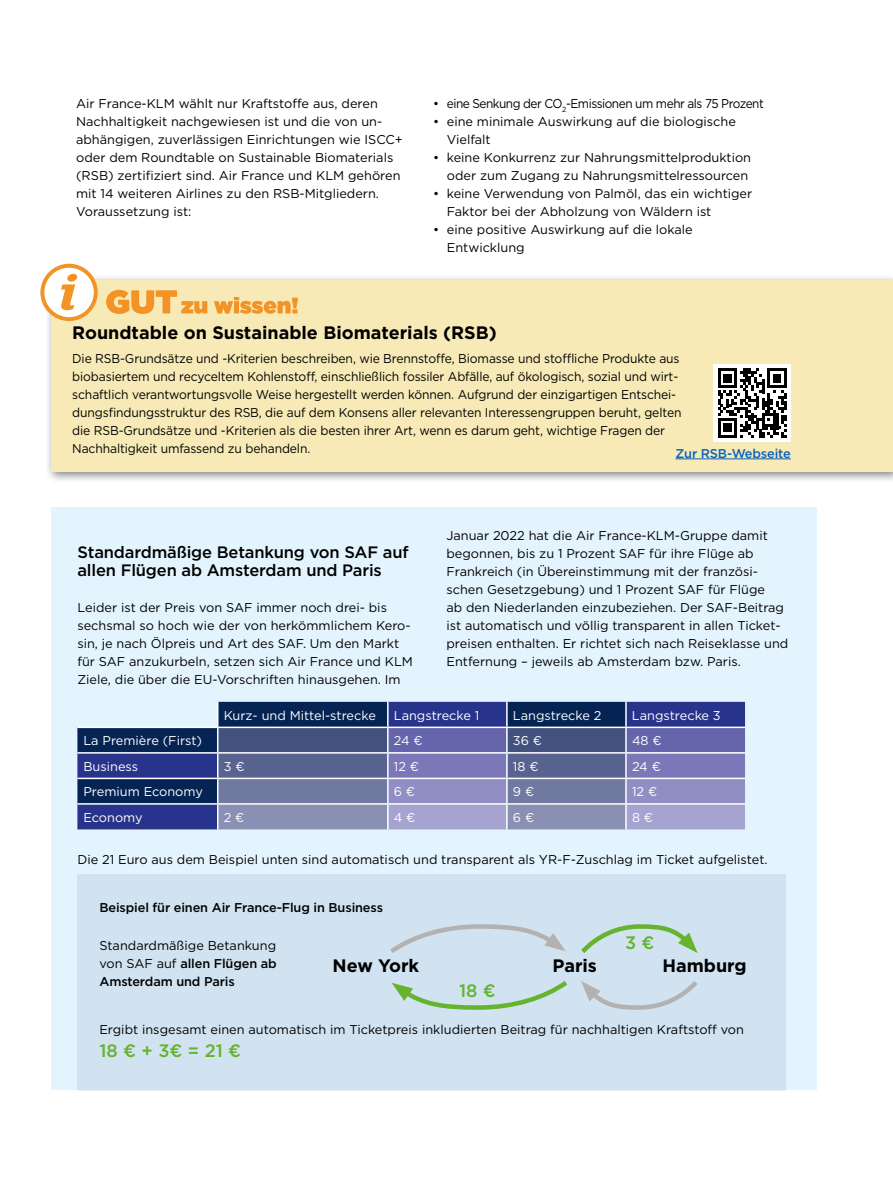
<style>
.page{position:relative;width:893px;height:1191px;background:#fff}
.page>*{position:absolute;margin:0;border:0;box-sizing:border-box;transform-origin:0 0}
.t1{font:700 18px "Gotham";color:#000}
.t2{font:500 18px "Gotham";color:#65b32e}
.t3{font:500 16.5px/18px "Gotham";letter-spacing:-.01em;color:#000}
.t4{font:12.75px/18px "Gotham";color:#000}
.t5{font:12.75px/18px "Gotham";color:#000;scale:.95 1}
.t6{font:12.75px "Gotham";color:#fff}
.t7{font:12.75px "Gotham";letter-spacing:-.04em;color:#000}
.t8{font:500 12.75px "Gotham";letter-spacing:-.01em;color:#000}
.t9{font:500 12.75px "Gotham";letter-spacing:-.01em;color:#0563c1}
.s1{font-weight:500}
</style>
<div class="page">
<div style="left:51px;top:507px;width:765px;height:583px;background:#e4f4fe"></div>
<div style="left:77px;top:874px;width:709px;height:216px;background:#d1e3f0"></div>
<svg style="left:77px;top:728px;width:140px;height:101px;background:#1a2f71"></svg>
<hr style="left:77px;top:726px;width:141px;height:2px;background:#fff">
<hr style="left:77px;top:752px;width:141px;height:1px;background:#fff">
<hr style="left:77px;top:777px;width:141px;height:2px;background:#fff">
<hr style="left:77px;top:803px;width:141px;height:1px;background:#fff">
<svg style="left:217px;top:702px;width:528px;height:127px;background:#6b73a4"></svg>
<hr style="left:388px;top:803px;width:119px;height:1px;background:#fff">
<hr style="left:387px;top:804px;width:2px;height:25px;background:#fff">
<hr style="left:507px;top:803px;width:119px;height:1px;background:#fff">
<hr style="left:506px;top:804px;width:2px;height:25px;background:#fff">
<hr style="left:626px;top:803px;width:119px;height:1px;background:#fff">
<hr style="left:625px;top:804px;width:2px;height:25px;background:#fff">
<svg style="left:390px;top:924px;width:176px;height:29px"></svg>
<svg style="left:392px;top:981px;width:175px;height:29px"></svg>
<svg style="left:581px;top:924px;width:117px;height:29px"></svg>
<svg style="left:581px;top:981px;width:116px;height:29px"></svg>
<div style="left:45px;top:274px;width:848px;height:210px;background:#000;opacity:.5"></div>
<div style="left:51px;top:280px;width:842px;height:192px;background:#f7eab7"></div>
<svg style="left:106px;top:290px;width:192px;height:24px"></svg>
<svg style="left:40px;top:264px;width:58px;height:57px"></svg>
<hr style="left:675px;top:458px;width:116px;height:1px;background:#0563c1">
<div style="left:714px;top:364px;width:77px;height:78px;background:#fff"></div>
<svg style="left:718px;top:368px;width:69px;height:69px"></svg>
<p class="t4" style="left:76px;top:94px;width:328px">Air France-KLM wählt nur Kraftstoffe aus, deren Nachhaltigkeit nachgewiesen ist und die von un&shy;abhängigen, zuverlässigen Einrichtungen wie ISCC+ oder dem Roundtable on Sustainable Biomaterials (RSB) zertifiziert sind. Air France und KLM gehören mit 14 weiteren Airlines zu den RSB-Mitgliedern.<br>Voraussetzung ist:</p>
<p class="t7" style="left:433px;top:95px;width:332px">• eine Senkung der CO<sub>2</sub>-Emissionen um mehr als 75 Prozent</p>
<p class="t4" style="left:447px;top:112px;width:291px;text-indent:-14px">• eine minimale Auswirkung auf die biologische<br>Vielfalt</p>
<p class="t4" style="left:433px;top:148px;width:319px;text-align:right">• keine Konkurrenz zur Nahrungsmittelproduktion oder zum Zugang zu Nahrungsmittelressourcen</p>
<p class="t4" style="left:447px;top:184px;width:307px;text-indent:-14px">• keine Verwendung von Palmöl, das ein wichtiger<br>Faktor bei der Abholzung von Wäldern ist</p>
<p class="t4" style="left:447px;top:220px;width:248px;text-indent:-14px">• eine positive Auswirkung auf die lokale<br>Entwicklung</p>
<h1 class="t1" style="left:72px;top:320px;width:426px">Roundtable on Sustainable Biomaterials (RSB)</h1>
<p class="t5" style="left:72px;top:349px;width:643px">Die RSB-Grundsätze und -Kriterien beschreiben, wie Brennstoffe, Biomasse und stoffliche Produkte aus biobasiertem und recyceltem Kohlenstoff, einschließlich fossiler Abfälle, auf ökologisch, sozial und wirt&shy;schaftlich verantwortungsvolle Weise hergestellt werden können. Aufgrund der einzigartigen Entschei&shy;dungsfindungsstruktur des RSB, die auf dem Konsens aller relevanten Interessengruppen beruht, gelten die RSB-Grundsätze und -Kriterien als die besten ihrer Art, wenn es darum geht, wichtige Fragen der Nachhaltigkeit umfassend zu behandeln.</p>
<p class="t9" style="left:675px;top:445px;width:117px">Zur RSB-Webseite</p>
<p class="t3" style="left:77px;top:543px;width:333px">Standardmäßige Betankung von SAF auf allen Flügen ab Amsterdam und Paris</p>
<p class="t4" style="left:77px;top:598px;width:337px">Leider ist der Preis von SAF immer noch drei- bis sechsmal so hoch wie der von herkömmlichem Kero&shy;sin, je nach Ölpreis und Art des SAF. Um den Markt für SAF anzukurbeln, setzen sich Air France und KLM Ziele, die über die EU-Vorschriften hinausgehen. Im</p>
<p class="t4" style="left:446px;top:526px;width:343px">Januar 2022 hat die Air France-KLM-Gruppe damit begonnen, bis zu 1 Prozent SAF für ihre Flüge ab Frankreich (in Übereinstimmung mit der französi&shy;schen Gesetzgebung) und 1 Prozent SAF für Flüge<br>ab den Niederlanden einzubeziehen. Der SAF-Beitrag ist automatisch und völlig transparent in allen Ticket&shy;preisen enthalten. Er richtet sich nach Reiseklasse und Entfernung – jeweils ab Amsterdam bzw. Paris.</p>
<p class="t6" style="left:224px;top:707px;width:154px">Kurz- und Mittel-strecke</p>
<p class="t6" style="left:394px;top:707px;width:87px">Langstrecke 1</p>
<p class="t6" style="left:513px;top:707px;width:90px">Langstrecke 2</p>
<p class="t6" style="left:632px;top:707px;width:90px">Langstrecke 3</p>
<p class="t6" style="left:83px;top:732px;width:120px">La Première (First)</p>
<p class="t6" style="left:394px;top:732px;width:30px">24 €</p>
<p class="t6" style="left:513px;top:732px;width:31px">36 €</p>
<p class="t6" style="left:632px;top:732px;width:31px">48 €</p>
<p class="t6" style="left:83px;top:758px;width:56px">Business</p>
<p class="t6" style="left:224px;top:758px;width:22px">3 €</p>
<p class="t6" style="left:394px;top:758px;width:27px">12 €</p>
<p class="t6" style="left:513px;top:758px;width:27px">18 €</p>
<p class="t6" style="left:632px;top:758px;width:30px">24 €</p>
<p class="t6" style="left:83px;top:783px;width:121px">Premium Economy</p>
<p class="t6" style="left:394px;top:783px;width:23px">6 €</p>
<p class="t6" style="left:513px;top:783px;width:23px">9 €</p>
<p class="t6" style="left:632px;top:783px;width:27px">12 €</p>
<p class="t6" style="left:83px;top:809px;width:61px">Economy</p>
<p class="t6" style="left:224px;top:809px;width:22px">2 €</p>
<p class="t6" style="left:394px;top:809px;width:23px">4 €</p>
<p class="t6" style="left:513px;top:809px;width:23px">6 €</p>
<p class="t6" style="left:632px;top:809px;width:23px">8 €</p>
<p class="t4" style="left:77px;top:850px;width:692px">Die 21 Euro aus dem Beispiel unten sind automatisch und transparent als YR-F-Zuschlag im Ticket aufgelistet.</p>
<p class="t8" style="left:99px;top:899px;width:285px">Beispiel für einen Air France-Flug in Business</p>
<p class="t4" style="left:99px;top:936px;width:179px;text-align:justify">Standardmäßige Betankung von SAF auf <span class="s1">allen Flügen ab Amsterdam und Paris</span></p>
<p class="t4" style="left:99px;top:1020px;width:646px">Ergibt insgesamt einen automatisch im Ticketpreis inkludierten Beitrag für nachhaltigen Kraftstoff von</p>
<h1 class="t2" style="left:99px;top:1038px;width:143px">18 € + 3€ = 21 €</h1>
<h1 class="t2" style="left:625px;top:930px;width:31px">3 €</h1>
<h1 class="t1" style="left:333px;top:953px;width:88px">New York</h1>
<h1 class="t1" style="left:552px;top:953px;width:46px">Paris</h1>
<h1 class="t1" style="left:662px;top:953px;width:86px">Hamburg</h1>
<h1 class="t2" style="left:459px;top:979px;width:38px">18 €</h1>
</div>
